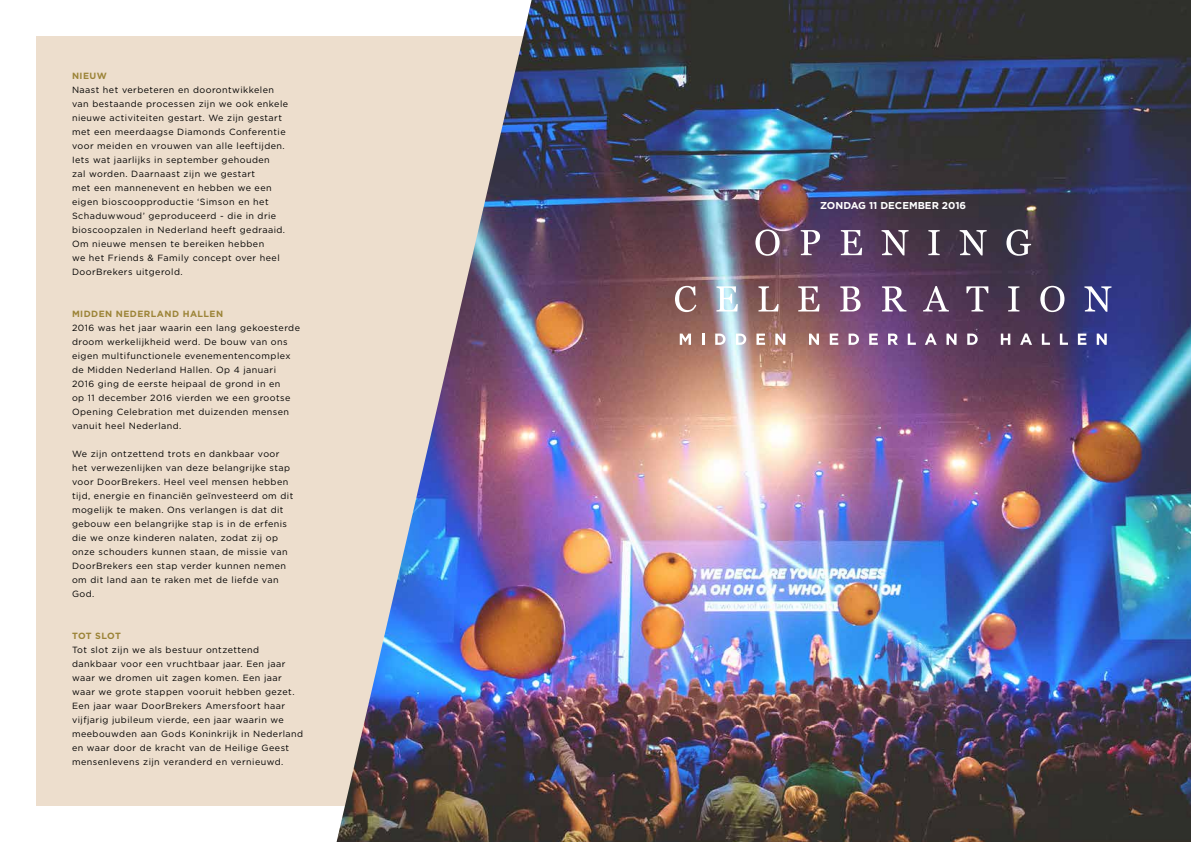
<style>
.page{position:relative;width:1191px;height:842px;background:#fff}
.page>*{position:absolute;margin:0;border:0;box-sizing:border-box;transform-origin:0 0}
.t1{font:700 10px "Gotham";color:#fff}
.t2{font:9px/14px "Gotham";letter-spacing:.05em;color:#000}
.t3{font:700 9px "Gotham";letter-spacing:.05em;color:#9c8438}
</style>
<div class="page">
<div style="left:36px;top:36px;width:559px;height:770px;background:#eddecd"></div>
<img style="left:336px;top:0;width:855px;height:842px">
<svg style="left:755px;top:229px;width:24px;height:27px"></svg>
<svg style="left:800px;top:230px;width:20px;height:25px"></svg>
<svg style="left:841px;top:230px;width:21px;height:25px"></svg>
<svg style="left:881px;top:230px;width:27px;height:25px"></svg>
<svg style="left:928px;top:230px;width:11px;height:25px"></svg>
<svg style="left:959px;top:230px;width:27px;height:25px"></svg>
<svg style="left:1006px;top:230px;width:25px;height:26px"></svg>
<svg style="left:675px;top:286px;width:21px;height:26px"></svg>
<svg style="left:716px;top:286px;width:22px;height:25px"></svg>
<svg style="left:758px;top:286px;width:20px;height:25px"></svg>
<svg style="left:798px;top:286px;width:21px;height:25px"></svg>
<svg style="left:840px;top:286px;width:20px;height:25px"></svg>
<svg style="left:882px;top:286px;width:24px;height:25px"></svg>
<svg style="left:923px;top:286px;width:26px;height:25px"></svg>
<svg style="left:966px;top:286px;width:22px;height:25px"></svg>
<svg style="left:1008px;top:286px;width:11px;height:25px"></svg>
<svg style="left:1040px;top:286px;width:24px;height:26px"></svg>
<svg style="left:1084px;top:286px;width:27px;height:26px"></svg>
<svg style="left:680px;top:334px;width:11px;height:11px"></svg>
<svg style="left:702px;top:334px;width:2px;height:11px"></svg>
<svg style="left:715px;top:334px;width:10px;height:11px"></svg>
<svg style="left:736px;top:334px;width:10px;height:11px"></svg>
<svg style="left:756px;top:334px;width:9px;height:11px"></svg>
<svg style="left:775px;top:334px;width:10px;height:11px"></svg>
<svg style="left:809px;top:334px;width:10px;height:11px"></svg>
<svg style="left:829px;top:334px;width:9px;height:11px"></svg>
<svg style="left:848px;top:334px;width:11px;height:11px"></svg>
<svg style="left:869px;top:334px;width:8px;height:11px"></svg>
<svg style="left:888px;top:334px;width:9px;height:11px"></svg>
<svg style="left:907px;top:334px;width:9px;height:11px"></svg>
<svg style="left:924px;top:333px;width:12px;height:12px"></svg>
<svg style="left:946px;top:334px;width:10px;height:11px"></svg>
<svg style="left:967px;top:334px;width:10px;height:11px"></svg>
<svg style="left:1000px;top:334px;width:10px;height:11px"></svg>
<svg style="left:1020px;top:333px;width:12px;height:12px"></svg>
<svg style="left:1041px;top:334px;width:9px;height:11px"></svg>
<svg style="left:1059px;top:334px;width:9px;height:11px"></svg>
<svg style="left:1077px;top:334px;width:9px;height:11px"></svg>
<svg style="left:1096px;top:334px;width:10px;height:11px"></svg>
<p class="t3" style="left:72px;top:70px;width:36px">NIEUW</p>
<p class="t2" style="left:72px;top:83px;width:218px">Naast het verbeteren en doorontwikkelen van bestaande processen zijn we ook enkele nieuwe activiteiten gestart. We zijn gestart met een meerdaagse Diamonds Conferentie voor meiden en vrouwen van alle leeftijden.<br>Iets wat jaarlijks in september gehouden<br>zal worden. Daarnaast zijn we gestart<br>met een mannenevent en hebben we een eigen bioscoopproductie ‘Simson en het Schaduwwoud’ geproduceerd - die in drie bioscoopzalen in Nederland heeft gedraaid.<br>Om nieuwe mensen te bereiken hebben<br>we het Friends &amp; Family concept over heel DoorBrekers uitgerold.</p>
<p class="t3" style="left:72px;top:308px;width:153px">MIDDEN NEDERLAND HALLEN</p>
<p class="t2" style="left:72px;top:321px;width:229px">2016 was het jaar waarin een lang gekoesterde droom werkelijkheid werd. De bouw van ons eigen multifunctionele evenementencomplex de Midden Nederland Hallen. Op 4 januari 2016 ging de eerste heipaal de grond in en<br>op 11 december 2016 vierden we een grootse Opening Celebration met duizenden mensen vanuit heel Nederland.</p>
<p class="t2" style="left:72px;top:447px;width:223px">We zijn ontzettend trots en dankbaar voor het verwezenlijken van deze belangrijke stap voor DoorBrekers. Heel veel mensen hebben tijd, energie en financiën geïnvesteerd om dit mogelijk te maken. Ons verlangen is dat dit gebouw een belangrijke stap is in de erfenis die we onze kinderen nalaten, zodat zij op onze schouders kunnen staan, de missie van DoorBrekers een stap verder kunnen nemen om dit land aan te raken met de liefde van God.</p>
<p class="t3" style="left:72px;top:630px;width:50px">TOT SLOT</p>
<p class="t2" style="left:72px;top:643px;width:233px">Tot slot zijn we als bestuur ontzettend dankbaar voor een vruchtbaar jaar. Een jaar waar we dromen uit zagen komen. Een jaar waar we grote stappen vooruit hebben gezet.<br>Een jaar waar DoorBrekers Amersfoort haar vijfjarig jubileum vierde, een jaar waarin we meebouwden aan Gods Koninkrijk in Nederland en waar door de kracht van de Heilige Geest mensenlevens zijn veranderd en vernieuwd.</p>
<p class="t1" style="left:820px;top:199px;width:147px">ZONDAG 11 DECEMBER 2016</p>
</div>
